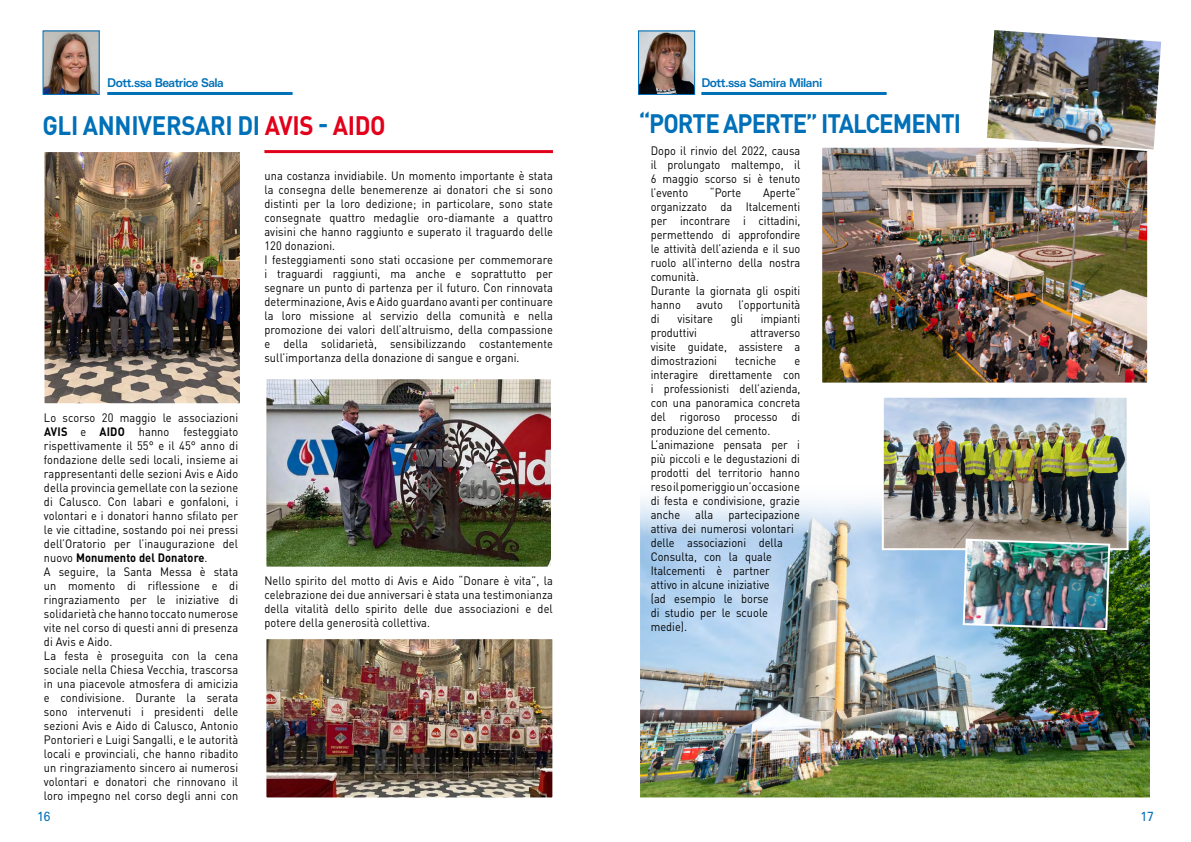
<style>
.page{position:relative;width:1191px;height:842px;background:#fff}
.page>*{position:absolute;margin:0;border:0;box-sizing:border-box;transform-origin:0 0}
.t1{font:700 26.4px "DIN Pro";letter-spacing:-.015em;color:#0070b8;scale:.91 1}
.t2{font:13.2px "Zurich BT";color:#0070b8;scale:.91 1}
.t3{font:12.1px/14px "DIN Pro";letter-spacing:.01em;color:#000;scale:.91 1}
.t4{font:700 expanded 12.1px "Zurich BT";letter-spacing:-.05em;color:#0070b8;scale:.82 1}
.t5{font:700 12.1px "DIN Pro";color:#000;scale:.91 1}
.s1{color:#e2001a}
.s2{font-weight:700}
</style>
<div class="page">
<img style="left:267px;top:380px;width:283px;height:186px">
<div style="left:264px;top:377px;width:289px;height:192px;border:2px solid #fff"></div>
<hr style="left:107px;top:92px;width:185px;height:3px;background:#0070b8">
<img style="left:267px;top:640px;width:284px;height:156px">
<div style="left:264px;top:637px;width:290px;height:162px;border:2px solid #fff"></div>
<img style="left:46px;top:153px;width:193px;height:249px">
<div style="left:43px;top:150px;width:199px;height:255px;border:2px solid #fff"></div>
<hr style="left:264px;top:150px;width:289px;height:3px;background:#e2001a">
<img style="left:45px;top:32px;width:53px;height:61px">
<div style="left:43px;top:30px;width:57px;height:65px;border:1px solid #0070b8"></div>
<img style="left:641px;top:499px;width:508px;height:297px">
<div style="left:638px;top:482px;width:518px;height:317px;border:2px solid #fff"></div>
<img style="left:823px;top:149px;width:323px;height:233px">
<div style="left:820px;top:146px;width:329px;height:239px;border:2px solid #fff"></div>
<img style="left:884px;top:399px;width:241px;height:148px">
<div style="left:881px;top:396px;width:247px;height:154px;border:2px solid #fff"></div>
<img style="left:983px;top:30px;width:179px;height:123px">
<img style="left:640px;top:32px;width:53px;height:61px">
<div style="left:638px;top:30px;width:57px;height:65px;border:1px solid #0070b8"></div>
<hr style="left:701px;top:92px;width:185px;height:3px;background:#0070b8">
<img style="left:961px;top:538px;width:150px;height:93px">
<img style="left:767px;top:512px;width:109px;height:129px">
<p class="t4" style="left:107px;top:75px;width:144px">Dott.ssa Beatrice Sala</p>
<h1 class="t1" style="left:43px;top:107px;width:360px">GLI ANNIVERSARI DI <span class="s1">AVIS</span> - <span class="s1">AIDO</span></h1>
<p class="t3" style="left:44px;top:410px;width:215px">Lo scorso 20 maggio le associazioni</p>
<p class="t5" style="left:44px;top:423px;width:15px">AVIS</p>
<p class="t3" style="left:44px;top:424px;width:215px;text-indent:37px">e <span class="s2">AI DO</span> hanno festeggiato rispettivamente il 55° e il 45° anno di fondazione delle sedi locali, insieme ai rappresentanti delle sezioni Avis e Aido della provincia gemellate con la sezione di Calusco. Con labari e gonfaloni, i volontari e i donatori hanno sfilato per le vie cittadine, sostando poi nei pressi dell’Oratorio per l’inaugurazione del nuovo <span class="s2">MONUMENTO DEL DONATORE</span>.<br>A seguire, la Santa Messa è stata un momento di riflessione e di ringraziamento per le iniziative di solidarietà che hanno toccato numerose vite nel corso di questi anni di presenza di Avis e Aido.<br>La festa è proseguita con la cena sociale nella Chiesa Vecchia, trascorsa in una piacevole atmosfera di amicizia e condivisione. Durante la serata sono intervenuti i presidenti delle sezioni Avis e Aido di Calusco, Antonio Pontorieri e Luigi Sangalli, e le autorità locali e provinciali, che hanno ribadito un ringraziamento sincero ai numerosi volontari e donatori che rinnovano il loro impegno nel corso degli anni con</p>
<p class="t2" style="left:37px;top:809px;width:16px">16</p>
<p class="t3" style="left:264px;top:169px;width:318px">una costanza invidiabile. Un momento importante è stata la consegna delle benemerenze ai donatori che si sono distinti per la loro dedizione; in particolare, sono state consegnate quattro medaglie oro-diamante a quattro avisini che hanno raggiunto e superato il traguardo delle 120 donazioni.<br>I festeggiamenti sono stati occasione per commemorare i traguardi raggiunti, ma anche e soprattutto per segnare un punto di partenza per il futuro. Con rinnovata determinazione, Avis e Aido guardano avanti per continuare la loro missione al servizio della comunità e nella promozione dei valori dell’altruismo, della compassione e della solidarietà, sensibilizzando costantemente sull’importanza della donazione di sangue e organi.</p>
<p class="t3" style="left:264px;top:573px;width:318px;text-align:justify">Nello spirito del motto di Avis e Aido “Donare è vita”, la celebrazione dei due anniversari è stata una testimonianza della vitalità dello spirito delle due associazioni e del potere della generosità collettiva.</p>
<p class="t4" style="left:701px;top:75px;width:149px">Dott.ssa Samira Milani</p>
<h1 class="t1" style="left:639px;top:105px;width:223px">“PORTE APERTE” ITALC</h1>
<h1 class="t1" style="left:879px;top:105px;width:63px">EM ENTI</h1>
<p class="t3" style="left:651px;top:143px;width:166px;text-align:justify">Dopo il rinvio del 2022, causa il prolungato maltempo, il 6 maggio scorso si è tenuto l’evento</p>
<p class="t3" style="left:710px;top:185px;width:36px">“Porte</p>
<p class="t3" style="left:651px;top:185px;width:166px;text-indent:112px">Aperte” organizzato da Italcementi per incontrare i cittadini, permettendo di approfondire le attività dell’azienda e il suo ruolo all’interno della nostra comunità.<br>Durante la giornata gli ospiti hanno</p>
<p class="t3" style="left:696px;top:297px;width:30px">avuto</p>
<p class="t3" style="left:738px;top:297px;width:70px">l’opportunità</p>
<p class="t3" style="left:651px;top:311px;width:11px">di</p>
<p class="t3" style="left:677px;top:311px;width:40px">visitare</p>
<p class="t3" style="left:731px;top:311px;width:15px">gli</p>
<p class="t3" style="left:760px;top:311px;width:45px">impianti</p>
<p class="t3" style="left:651px;top:325px;width:52px">produttivi</p>
<p class="t3" style="left:651px;top:325px;width:166px;text-align:justify;text-indent:100px">attraverso visite guidate, assistere a dimostrazioni</p>
<p class="t3" style="left:735px;top:353px;width:47px">tecniche</p>
<p class="t3" style="left:651px;top:353px;width:166px;text-indent:144px">e interagire direttamente con i professionisti dell’azienda, con una panoramica concreta del rigoroso processo di produzione del cemento.<br>L’animazione pensata per i più piccoli e le degustazioni di prodotti del territorio hanno reso il pomeriggio un’occasione di festa e condivisione, grazie anche alla partecipazione attiva dei numerosi volontari delle associazioni della<br>Consulta, con la quale<br>Italcementi è partner<br>attivo in alcune iniziative<br>(ad esempio le borse<br>di studio per le scuole medie).</p>
<p class="t2" style="left:1140px;top:809px;width:16px">17</p>
</div>
